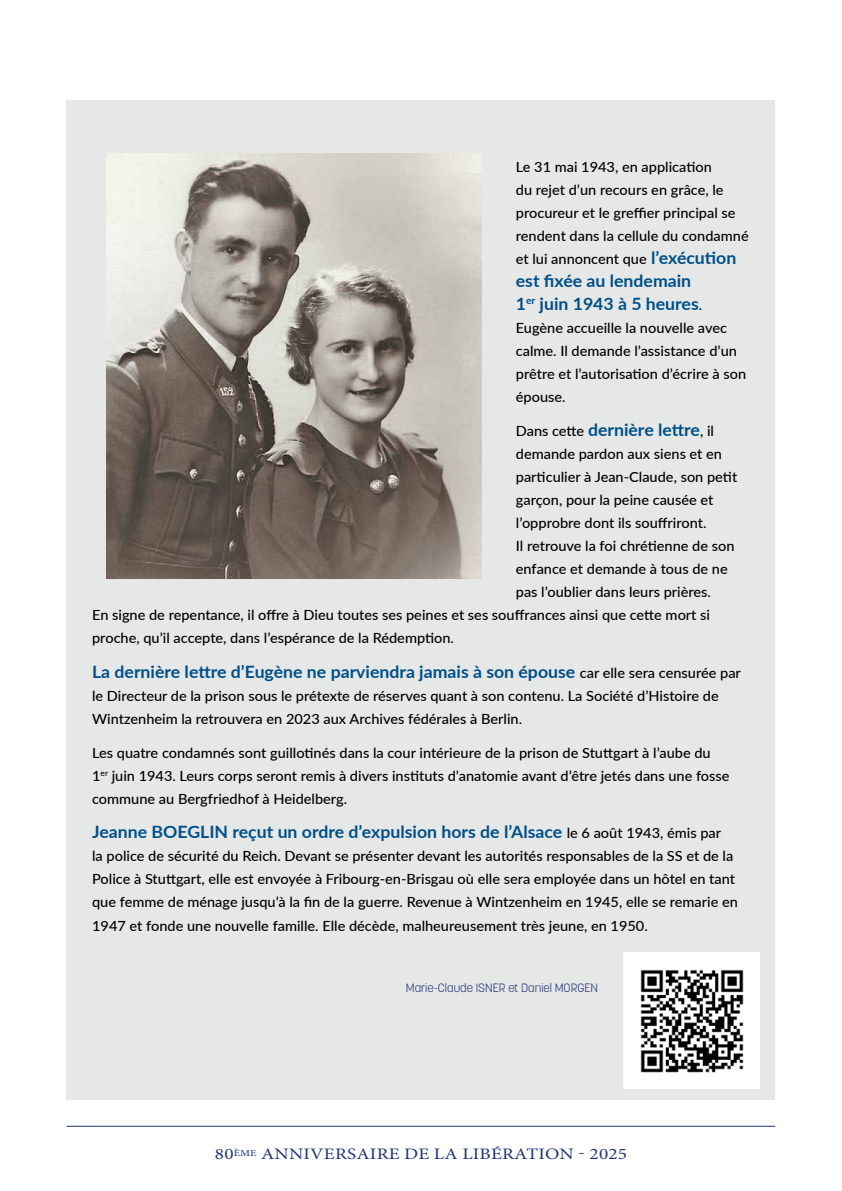
<style>
.page{position:relative;width:842px;height:1191px;background:#fff}
.page>*{position:absolute;margin:0;border:0;box-sizing:border-box;transform-origin:0 0}
.t1{font:700 17px/23px "Lato";color:#005089;scale:1.04 1}
.t2{font:16px "Minion Pro";letter-spacing:.01em;color:#213478;scale:1.2 1}
.t3{font:500 14px/23px "Lato";color:#000;scale:1.04 1}
.t4{font:300 12px "Korolev";color:#213478}
.s1{font-weight:700;font-size:17px;color:#005089}
.s2{font-weight:500;font-size:14px;color:#000}
</style>
<div class="page">
<div style="left:67px;top:100px;width:708px;height:999px;background:#e6e7e7"></div>
<hr style="left:67px;top:1125px;width:708px;height:1px;background:#213478">
<div style="left:624px;top:952px;width:136px;height:137px;background:#fff"></div>
<img style="left:640px;top:969px;width:104px;height:104px">
<img style="left:106px;top:153px;width:376px;height:426px">
<p class="t3" style="left:516px;top:155px;width:225px">Le 31 mai 1943, en application<br>du rejet d’un recours en grâce, le procureur et le greffier principal se rendent dans la cellule du condamné et lui annoncent que <span class="s1">l’exécution</span></p>
<p class="t1" style="left:516px;top:268px;width:181px">est fixée au lendemain<br>1<sup>er</sup> juin 1943 à 5 heures<span class="s2">.</span></p>
<p class="t3" style="left:516px;top:316px;width:223px">Eugène accueille la nouvelle avec calme. Il demande l’assistance d’un prêtre et l’autorisation d’écrire à son épouse.</p>
<p class="t1" style="left:516px;top:418px;width:192px"><span class="s2">Dans cette</span> dernière lettre<span class="s2">, il</span></p>
<p class="t3" style="left:516px;top:442px;width:200px">demande pardon aux siens et en</p>
<p class="t3" style="left:516px;top:465px;width:214px">particulier à Jean-Claude, son petit</p>
<p class="t3" style="left:516px;top:488px;width:191px">garçon, pour la peine causée et</p>
<p class="t3" style="left:516px;top:511px;width:185px">l’opprobre dont ils souffriront.</p>
<p class="t3" style="left:516px;top:534px;width:212px">Il retrouve la foi chrétienne de son</p>
<p class="t3" style="left:516px;top:557px;width:205px">enfance et demande à tous de ne</p>
<p class="t3" style="left:516px;top:580px;width:189px">pas l’oublier dans leurs prières.</p>
<p class="t3" style="left:92px;top:603px;width:596px">En signe de repentance, il offre à Dieu toutes ses peines et ses souffrances ainsi que cette mort si</p>
<p class="t3" style="left:92px;top:626px;width:349px">proche, qu’il accepte, dans l’espérance de la Rédemption.</p>
<p class="t1" style="left:92px;top:659px;width:625px">La dernière lettre d’Eugène ne parviendra jamais à son épouse <span class="s2">car elle sera censurée par</span></p>
<p class="t3" style="left:92px;top:683px;width:604px">le Directeur de la prison sous le prétexte de réserves quant à son contenu. La Société d’Histoire de<br>Wintzenheim la retrouvera en 2023 aux Archives fédérales à Berlin.</p>
<p class="t3" style="left:92px;top:741px;width:614px">Les quatre condamnés sont guillotinés dans la cour intérieure de la prison de Stuttgart à l’aube du<br>1<sup>er</sup> juin 1943. Leurs corps seront remis à divers instituts d’anatomie avant d’être jetés dans une fosse commune au Bergfriedhof à Heidelberg.</p>
<p class="t1" style="left:92px;top:820px;width:606px">Jeanne BOEGLIN reçut un ordre d’expulsion hors de l’Alsace <span class="s2">le 6 août 1943, émis par</span></p>
<p class="t3" style="left:92px;top:844px;width:622px">la police de sécurité du Reich. Devant se présenter devant les autorités responsables de la SS et de la Police à Stuttgart, elle est envoyée à Fribourg-en-Brisgau où elle sera employée dans un hôtel en tant que femme de ménage jusqu’à la fin de la guerre. Revenue à Wintzenheim en 1945, elle se remarie en 1947 et fonde une nouvelle famille. Elle décède, malheureusement très jeune, en 1950.</p>
<p class="t4" style="left:406px;top:980px;width:194px">Marie-Claude ISNER et Daniel MORGEN</p>
<p class="t2" style="left:215px;top:1143px;width:345px">80<sup>ÈME</sup> ANNIVERSAIRE DE LA LIBÉRATION - 2025</p>
</div>
